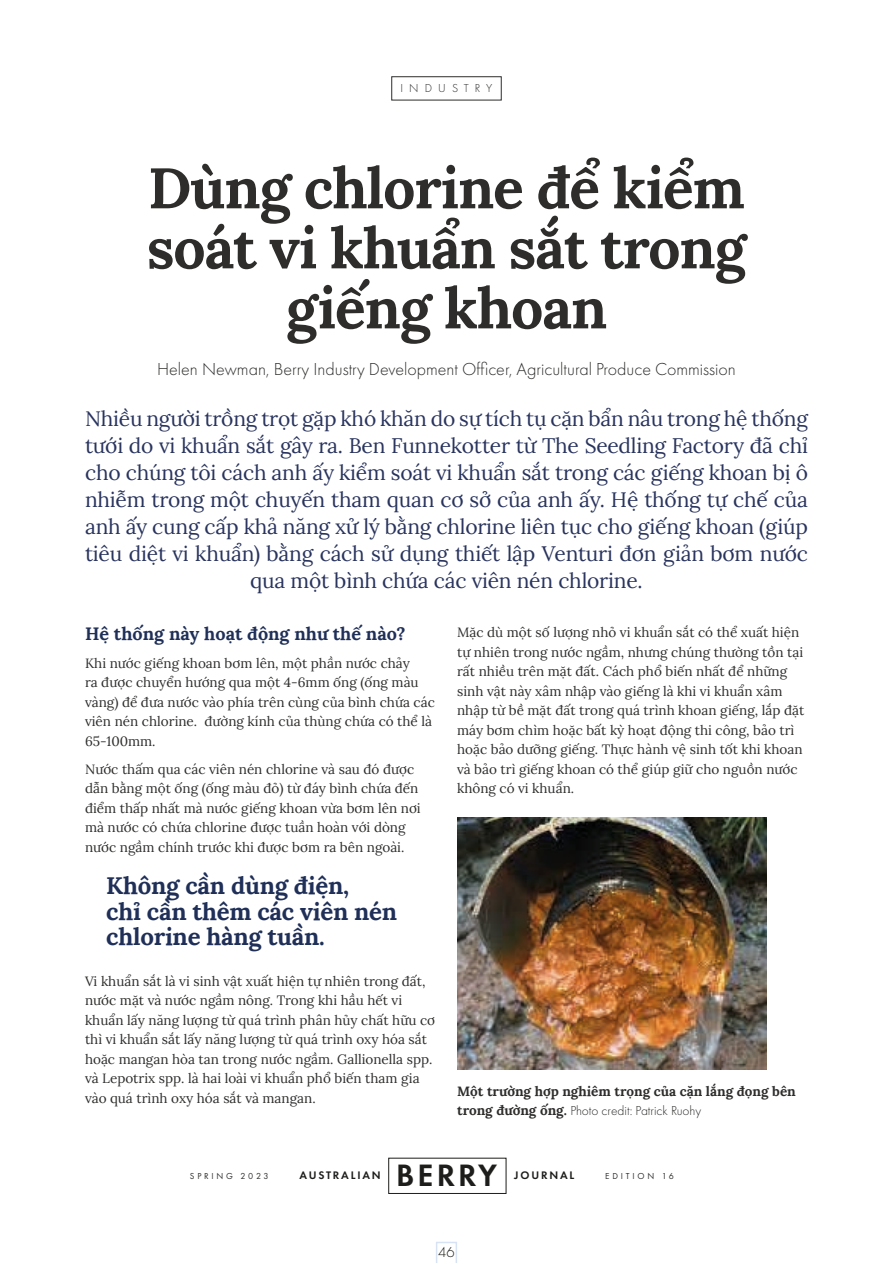
<style>
.page{position:relative;width:893px;height:1263px;background:#fff}
.page>*{position:absolute;margin:0;border:0;box-sizing:border-box;transform-origin:0 0}
.t1{font:700 57px/60px "Lora";letter-spacing:-.02em;color:#2e2d2c;text-align:center}
.t2{font:600 32.1px "Futura PT";letter-spacing:.095em;color:#1d1d1b}
.t3{font:700 24px/25.5px "Lora";letter-spacing:-.01em;color:#1f2f58}
.t4{font:21px/27px "Lora";letter-spacing:-.01em;color:#29345e;text-align:center}
.t5{font:300 18px "Futura PT";color:#2e2d2c}
.t6{font:700 18px "Lora";color:#1f2f58}
.t7{font:300 15px "Futura PT";color:#1d1d1b}
.t8{font:13.5px/19.5px "Lora";color:#2e2d2c}
.t9{font:700 13.5px "Lora";color:#2e2d2c}
.t10{font:300 13.5px "Futura PT";color:#2e2d2c}
.t11{font:300 12px "Futura PT";letter-spacing:.51em;color:#2e2d2c}
.t12{font:600 11.4px "Futura PT";letter-spacing:.16em;color:#1d1d1b}
.t13{font:9px "Futura PT";letter-spacing:.31em;color:#2e2d2c}
.s1{font-family:"Lora";font-weight:700}
</style>
<div class="page">
<img style="left:457px;top:817px;width:310px;height:253px">
<svg style="left:436px;top:1242px;width:21px;height:21px"></svg>
<p class="t11" style="left:400px;top:82px;width:93px">INDUSTRY</p>
<h1 class="t1" style="left:147px;top:152px;width:601px">Dùng chlorine để kiểm soát vi khuẩn sắt trong giếng khoan</h1>
<h3 class="t5" style="left:157px;top:359px;width:580px">Helen Newman, Berry Industry Development Officer, Agricultural Produce Commission</h3>
<p class="t4" style="left:85px;top:404px;width:724px">Nhiều người trồng trọt gặp khó khăn do sự tích tụ cặn bẩn nâu trong hệ thống tưới do vi khuẩn sắt gây ra. Ben Funnekotter từ The Seedling Factory đã chỉ cho chúng tôi cách anh ấy kiểm soát vi khuẩn sắt trong các giếng khoan bị ô nhiễm trong một chuyến tham quan cơ sở của anh ấy. Hệ thống tự chế của anh ấy cung cấp khả năng xử lý bằng chlorine liên tục cho giếng khoan (giúp tiêu diệt vi khuẩn) bằng cách sử dụng thiết lập Venturi đơn giản bơm nước qua một bình chứa các viên nén chlorine.</p>
<h3 class="t6" style="left:85px;top:618px;width:322px">Hệ thống này hoạt động như thế nào?</h3>
<p class="t8" style="left:85px;top:652px;width:351px">Khi nước giếng khoan bơm lên, một phần nước chảy<br>ra được chuyển hướng qua một 4-6mm ống (ống màu vàng) để đưa nước vào phía trên cùng của bình chứa các viên nén chlorine. đường kính của thùng chứa có thể là 65-100mm.</p>
<p class="t8" style="left:85px;top:758px;width:337px">Nước thấm qua các viên nén chlorine và sau đó được dẫn bằng một ống (ống màu đỏ) từ đáy bình chứa đến điểm thấp nhất mà nước giếng khoan vừa bơm lên nơi mà nước có chứa chlorine được tuần hoàn với dòng nước ngầm chính trước khi được bơm ra bên ngoài.</p>
<h3 class="t3" style="left:106px;top:870px;width:292px">Không cần dùng điện,<br>chỉ cần thêm các viên nén chlorine hàng tuần.</h3>
<p class="t8" style="left:85px;top:970px;width:352px">Vi khuẩn sắt là vi sinh vật xuất hiện tự nhiên trong đất, nước mặt và nước ngầm nông. Trong khi hầu hết vi khuẩn lấy năng lượng từ quá trình phân hủy chất hữu cơ thì vi khuẩn sắt lấy năng lượng từ quá trình oxy hóa sắt hoặc mangan hòa tan trong nước ngầm. Gallionella spp. và Lepotrix spp. là hai loài vi khuẩn phổ biến tham gia vào quá trình oxy hóa sắt và mangan.</p>
<p class="t8" style="left:457px;top:622px;width:349px">Mặc dù một số lượng nhỏ vi khuẩn sắt có thể xuất hiện tự nhiên trong nước ngầm, nhưng chúng thường tồn tại rất nhiều trên mặt đất. Cách phổ biến nhất để những sinh vật này xâm nhập vào giếng là khi vi khuẩn xâm nhập từ bề mặt đất trong quá trình khoan giếng, lắp đặt máy bơm chìm hoặc bất kỳ hoạt động thi công, bảo trì hoặc bảo dưỡng giếng. Thực hành vệ sinh tốt khi khoan và bảo trì giếng khoan có thể giúp giữ cho nguồn nước không có vi khuẩn.</p>
<p class="t9" style="left:457px;top:1080px;width:340px">Một trường hợp nghiêm trọng của cặn lắng đọng bên</p>
<p class="t10" style="left:457px;top:1103px;width:246px"><span class="s1">trong đường ống.</span> Photo credit: Patrick Ruohy</p>
<p class="t13" style="left:190px;top:1171px;width:80px">SPRING 2023</p>
<p class="t12" style="left:300px;top:1168px;width:83px">AUSTRALIAN</p>
<h2 class="t2" style="left:396px;top:1155px;width:103px">BERRY</h2>
<p class="t12" style="left:514px;top:1168px;width:61px">JOURNAL</p>
<p class="t13" style="left:605px;top:1171px;width:70px">EDITION 16</p>
<p class="t7" style="left:438px;top:1243px;width:18px">46</p>
</div>
